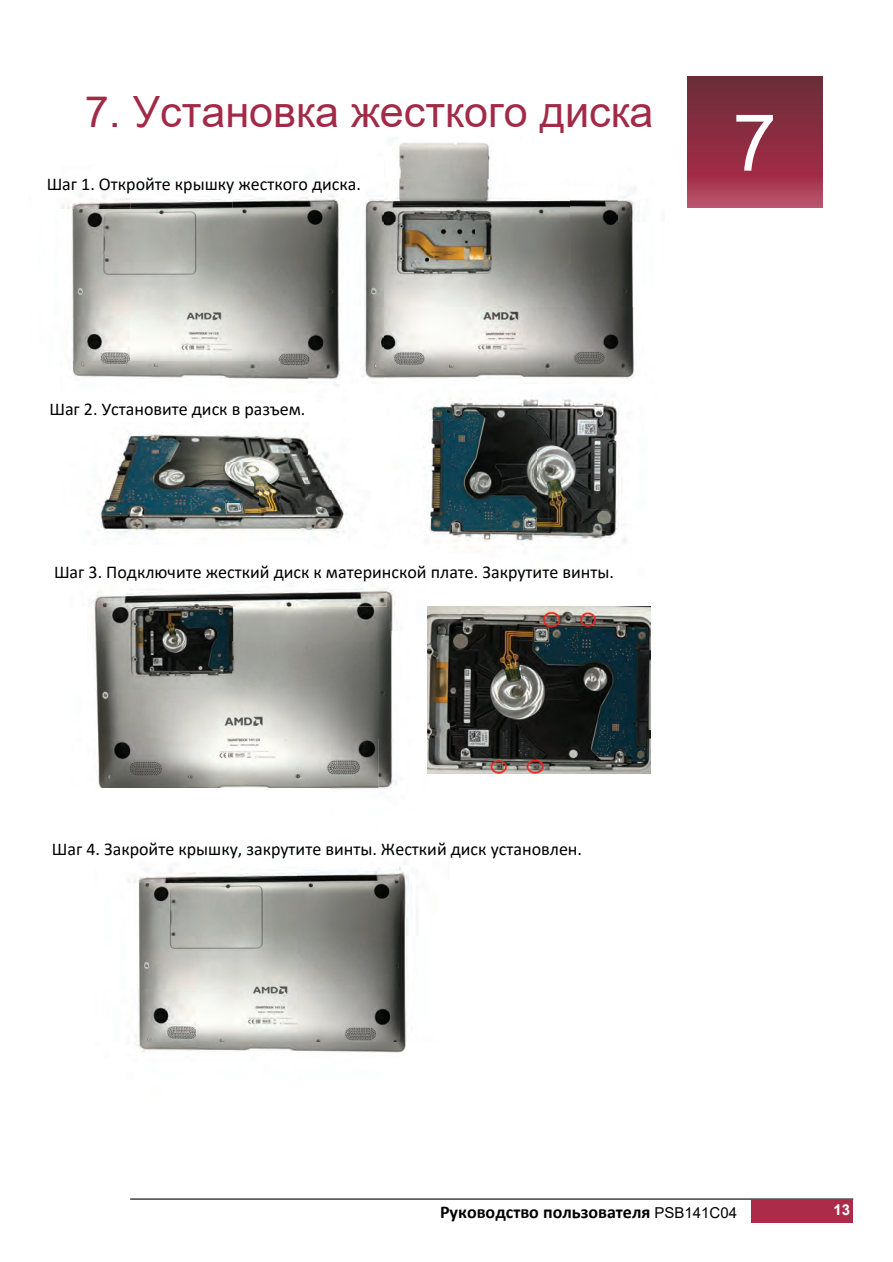
<style>
.page{position:relative;width:893px;height:1262px;background:#fff}
.page>*{position:absolute;margin:0;border:0;box-sizing:border-box;transform-origin:0 0}
.t1{font:78.75px "Arial";color:#fff}
.t2{font:43.05px "Arial";color:#a22a47}
.t3{font:18px "Calibri";color:#000}
.t4{font:700 18px "Calibri";color:#000}
.t5{font:700 15px "Arial";color:#fff}
.s1{font-family:"Arial";font-weight:400;font-size:15px}
</style>
<div class="page">
<svg style="left:687px;top:77px;width:135px;height:130px;background:#8f3146"></svg>
<img style="left:61px;top:194px;width:273px;height:122px">
<img style="left:72px;top:316px;width:58px;height:46px">
<img style="left:130px;top:316px;width:178px;height:46px">
<img style="left:398px;top:142px;width:92px;height:37px">
<img style="left:617px;top:188px;width:22px;height:120px">
<img style="left:383px;top:179px;width:234px;height:129px">
<img style="left:334px;top:199px;width:49px;height:109px">
<img style="left:98px;top:432px;width:210px;height:103px">
<img style="left:72px;top:362px;width:236px;height:17px">
<img style="left:424px;top:399px;width:114px;height:149px">
<img style="left:538px;top:398px;width:89px;height:145px">
<img style="left:308px;top:308px;width:75px;height:78px">
<img style="left:383px;top:308px;width:251px;height:70px">
<img style="left:308px;top:447px;width:39px;height:159px">
<img style="left:334px;top:362px;width:53px;height:22px">
<img style="left:94px;top:606px;width:284px;height:84px">
<img style="left:378px;top:631px;width:19px;height:158px">
<img style="left:96px;top:690px;width:234px;height:97px">
<img style="left:330px;top:690px;width:49px;height:99px">
<img style="left:89px;top:589px;width:219px;height:17px">
<img style="left:347px;top:544px;width:80px;height:87px">
<img style="left:308px;top:606px;width:40px;height:25px">
<img style="left:427px;top:606px;width:223px;height:168px">
<img style="left:128px;top:869px;width:271px;height:173px">
<img style="left:399px;top:866px;width:18px;height:176px">
<img style="left:134px;top:1042px;width:272px;height:11px">
<hr style="left:130px;top:1198px;width:723px;height:1px;background:#000">
<div style="left:751px;top:1199px;width:102px;height:23px;background:#ab2b49"></div>
<h2 class="t2" style="left:85px;top:82px;width:570px">7. Установка жесткого диска</h2>
<p class="t3" style="left:47px;top:171px;width:316px">Шаг 1. Откройте крышку жесткого диска.</p>
<p class="t3" style="left:49px;top:396px;width:257px">Шаг 2. Установите диск в разъем.</p>
<p class="t3" style="left:54px;top:559px;width:561px">Шаг 3. Подключите жесткий диск к материнской плате. Закрутите винты.</p>
<h1 class="t1" style="left:732px;top:89px;width:45px">7</h1>
<p class="t3" style="left:52px;top:836px;width:531px">Шаг 4. Закройте крышку, закрутите винты. Жесткий диск установлен.</p>
<p class="t4" style="left:440px;top:1198px;width:298px">Руководство пользователя <span class="s1">PSB141C04</span></p>
<p class="t5" style="left:833px;top:1199px;width:18px">13</p>
</div>
